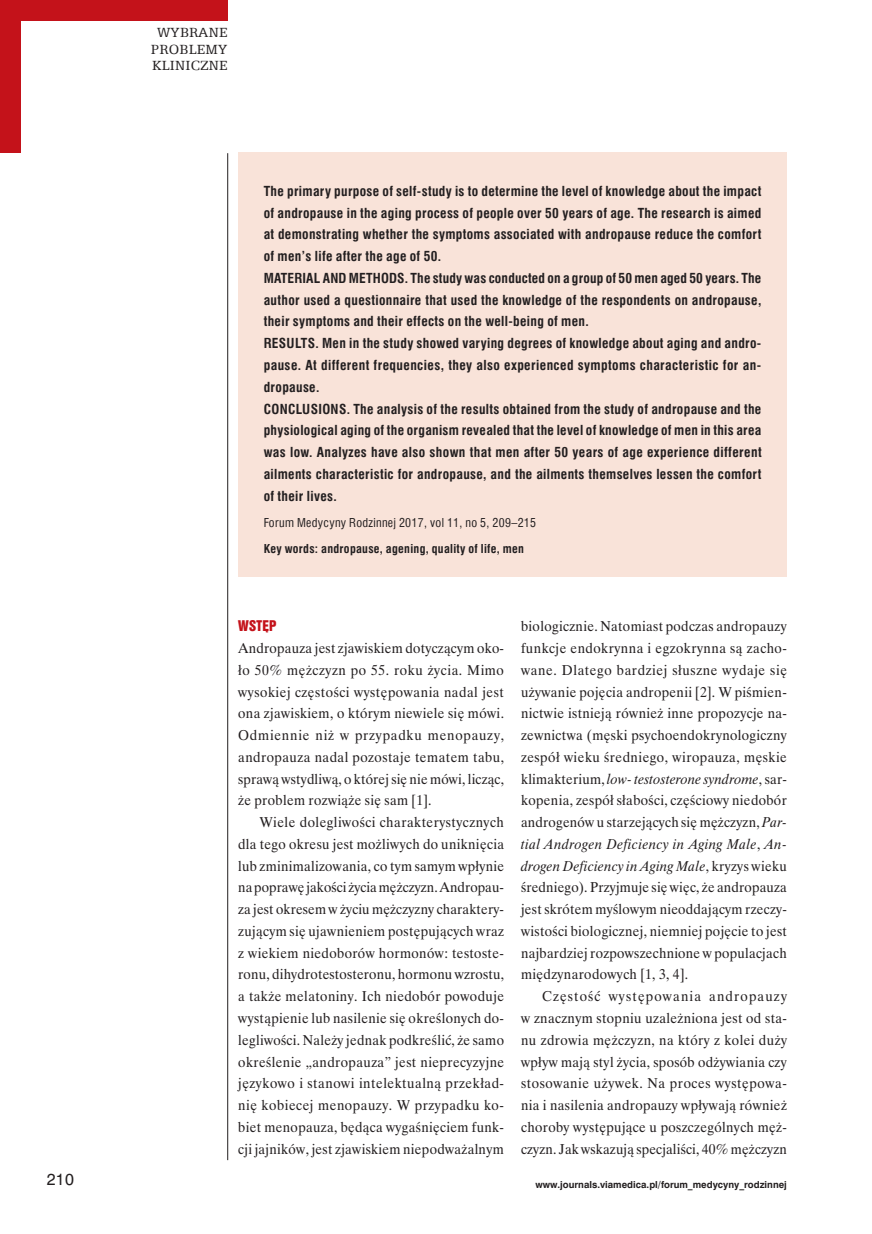
<style>
.page{position:relative;width:872px;height:1234px;background:#fff}
.page>*{position:absolute;margin:0;border:0;box-sizing:border-box;transform-origin:0 0}
.t1{font:15px/16.5px "Egyptian 505 EU";letter-spacing:.015em;color:#231f20;text-align:center}
.t2{font:15px "Swis 721 PL";color:#231f20}
._072_-_Tekst_-_nastę{font:14.25px/21.8px "Time Ibis EE";letter-spacing:.02em;color:#231f20;text-align:justify;scale:.95 1}
._070_-_Tekst_-_pierw{font:14.25px/21.8px "Time Ibis EE";letter-spacing:.01em;color:#231f20;text-align:justify;scale:.95 1}
._033_-_Streszczenie{font:700 13.5px/21.8px "Swis 721 Cn EU";letter-spacing:.025em;color:#231f20;text-align:justify}
._081_-_Śródtytuł_1{font:13.5px "Swis 921 EU";letter-spacing:.025em;color:#c4121a}
._034_-_Słowa_kluczow{font:700 12px "Swis 721 Cn EU";letter-spacing:.025em;color:#231f20}
._034_-_adres_bibl_po{font:12px "Swis 721 Cn EU";letter-spacing:.025em;color:#231f20}
.t3{font:700 9px "Swis 721 PL";color:#231f20}
.s1{font-style:italic}
</style>
<div class="page">
<hr style="left:227px;top:153px;width:1px;height:1006px;background:#231f20">
<div style="left:0;top:0;width:227px;height:21px;background:#c4121a"></div>
<div style="left:0;top:0;width:21px;height:153px;background:#c4121a"></div>
<div style="left:238px;top:152px;width:549px;height:424px;background:#f9e3d9"></div>
<p class="t1" style="left:151px;top:24px;width:78px">WYBRANE<br>PROBLEMY<br>KLINICZNE</p>
<p class="_033_-_Streszczenie" style="left:264px;top:181px;width:499px">The primary purpose of self-study is to determine the level of knowledge about the impact of andropause in the aging process of people over 50 years of age. The research is aimed at demonstrating whether the symptoms associated with andropause reduce the comfort of men’s life after the age of 50.</p>
<p class="_033_-_Streszczenie" style="left:264px;top:268px;width:499px">MATERIAL AND METHODS. The study was conducted on a group of 50 men aged 50 years. The author used a questionnaire that used the knowledge of the respondents on andropause, their symptoms and their effects on the well-being of men.</p>
<p class="_033_-_Streszczenie" style="left:264px;top:333px;width:499px">RESULTS. Men in the study showed varying degrees of knowledge about aging and andro&shy;pause. At different frequencies, they also experienced symptoms characteristic for an&shy;dropause.</p>
<p class="_033_-_Streszczenie" style="left:264px;top:398px;width:499px">CONCLUSIONS. The analysis of the results obtained from the study of andropause and the physiological aging of the organism revealed that the level of knowledge of men in this area was low. Analyzes have also shown that men after 50 years of age experience different ailments characteristic for andropause, and the ailments themselves lessen the comfort of their lives.</p>
<p class="_034_-_adres_bibl_po" style="left:264px;top:514px;width:274px">Forum Medycyny Rodzinnej 2017, vol 11, no 5, 209–215</p>
<p class="_034_-_Słowa_kluczow" style="left:264px;top:541px;width:262px">Key words: andropause, agening, quality of life, men</p>
<p class="_081_-_Śródtytuł_1" style="left:238px;top:617px;width:40px">WSTĘP</p>
<p class="_070_-_Tekst_-_pierw" style="left:238px;top:637px;width:281px">Andropauza jest zjawiskiem dotyczącym oko&shy;ło 50% mężczyzn po 55. roku życia. Mimo wysokiej częstości występowania nadal jest ona zjawiskiem, o którym niewiele się mówi.<br>Odmiennie niż w przypadku menopauzy, andropauza nadal pozostaje tematem tabu, sprawą wstydliwą, o której się nie mówi, licząc, że problem rozwiąże się sam [1].</p>
<p class="_072_-_Tekst_-_nastę" style="left:238px;top:811px;width:281px;text-indent:21px">Wiele dolegliwości charakterystycznych dla tego okresu jest możliwych do uniknięcia lub zminimalizowania, co tym samym wpłynie na poprawę jakości życia mężczyzn. Andropau&shy;za jest okresem w życiu mężczyzny charaktery&shy;zującym się ujawnieniem postępujących wraz z wiekiem niedoborów hormonów: testoste&shy;ronu, dihydrotestosteronu, hormonu wzrostu, a także melatoniny. Ich niedobór powoduje wystąpienie lub nasilenie się określonych do&shy;legliwości. Należy jednak podkreślić, że samo określenie „andropauza” jest nieprecyzyjne językowo i stanowi intelektualną przekład&shy;nię kobiecej menopauzy. W przypadku ko&shy;biet menopauza, będąca wygaśnięciem funk&shy;cji jajników, jest zjawiskiem niepodważalnym</p>
<p class="_072_-_Tekst_-_nastę" style="left:521px;top:615px;width:281px">biologicznie. Natomiast podczas andropauzy funkcje endokrynna i egzokrynna są zacho&shy;wane. Dlatego bardziej słuszne wydaje się używanie pojęcia andropenii [2]. W piśmien&shy;nictwie istnieją również inne propozycje na&shy;zewnictwa (męski psychoendokrynologiczny zespół wieku średniego, wiropauza, męskie klimakterium, <span class="s1">low- testosterone syndrome</span>, sar&shy;kopenia, zespół słabości, częściowy niedobór androgenów u starzejących się mężczyzn, <span class="s1">Par&shy;tial Androgen Deficiency in Aging Male</span>, <span class="s1">An&shy;drogen Deficiency in Aging Male</span>, kryzys wieku średniego). Przyjmuje się więc, że andropauza jest skrótem myślowym nieoddającym rzeczy&shy;wistości biologicznej, niemniej pojęcie to jest najbardziej rozpowszechnione w populacjach międzynarodowych [1, 3, 4].</p>
<p class="_072_-_Tekst_-_nastę" style="left:521px;top:985px;width:281px;text-indent:21px">Częstość występowania andropauzy w znacznym stopniu uzależniona jest od sta&shy;nu zdrowia mężczyzn, na który z kolei duży wpływ mają styl życia, sposób odżywiania czy stosowanie używek. Na proces występowa&shy;nia i nasilenia andropauzy wpływają również choroby występujące u poszczególnych męż&shy;czyzn. Jak wskazują specjaliści, 40% mężczyzn</p>
<p class="t2" style="left:47px;top:1169px;width:29px">210</p>
<p class="t3" style="left:535px;top:1178px;width:253px">www.journals.viamedica.pl/forum_medycyny_rodzinnej</p>
</div>
